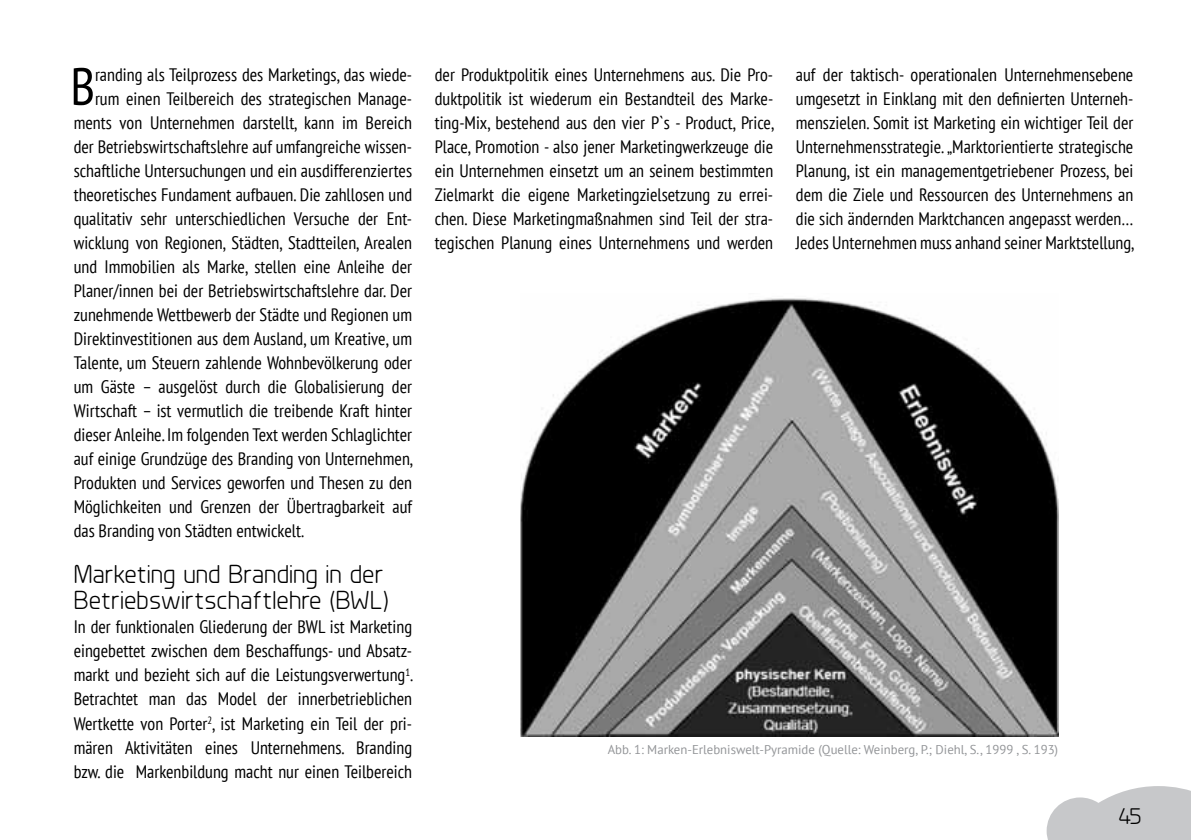
<style>
.page{position:relative;width:1191px;height:840px;background:#fff}
.page>*{position:absolute;margin:0;border:0;box-sizing:border-box;transform-origin:0 0}
.t1{font:condensed 52.2px "PT Sans";color:#000}
.t2{font:26px/26px "Planer";color:#000}
.t3{font:24px "Planer";color:#000}
.t4{font:condensed 18px/24px "PT Sans";color:#000;text-align:justify}
.t5{font:12.8px "PT Sans";color:#939598}
</style>
<div class="page">
<svg style="left:1046px;top:786px;width:145px;height:53px"></svg>
<img style="left:520px;top:298px;width:538px;height:437px">
<h1 class="t1" style="left:70px;top:53px;width:26px">B</h1>
<p class="t4" style="left:95px;top:62px;width:319px">randing als Teilprozess des Marketings, das wiede-</p>
<p class="t4" style="left:95px;top:86px;width:318px">rum einen Teilbereich des strategischen Manage-</p>
<p class="t4" style="left:74px;top:110px;width:340px">ments von Unternehmen darstellt, kann im Bereich</p>
<p class="t4" style="left:74px;top:134px;width:340px">der Betriebswirtschaftslehre auf umfangreiche wissen-</p>
<p class="t4" style="left:74px;top:158px;width:340px">schaftliche Untersuchungen und ein ausdifferenziertes</p>
<p class="t4" style="left:74px;top:182px;width:340px">theoretisches Fundament aufbauen. Die zahllosen und</p>
<p class="t4" style="left:74px;top:206px;width:340px">qualitativ sehr unterschiedlichen Versuche der Ent-</p>
<p class="t4" style="left:74px;top:230px;width:340px">wicklung von Regionen, Städten, Stadtteilen, Arealen</p>
<p class="t4" style="left:74px;top:254px;width:340px">und Immobilien als Marke, stellen eine Anleihe der</p>
<p class="t4" style="left:74px;top:278px;width:340px">Planer/innen bei der Betriebswirtschaftslehre dar. Der</p>
<p class="t4" style="left:74px;top:302px;width:340px">zunehmende Wettbewerb der Städte und Regionen um</p>
<p class="t4" style="left:74px;top:326px;width:340px">Direktinvestitionen aus dem Ausland, um Kreative, um</p>
<p class="t4" style="left:74px;top:350px;width:340px">Talente, um Steuern zahlende Wohnbevölkerung oder</p>
<p class="t4" style="left:74px;top:374px;width:340px">um Gäste – ausgelöst durch die Globalisierung der</p>
<p class="t4" style="left:74px;top:398px;width:340px">Wirtschaft – ist vermutlich die treibende Kraft hinter</p>
<p class="t4" style="left:74px;top:422px;width:340px">dieser Anleihe. Im folgenden Text werden Schlaglichter</p>
<p class="t4" style="left:74px;top:446px;width:341px">auf einige Grundzüge des Branding von Unternehmen,</p>
<p class="t4" style="left:74px;top:470px;width:340px">Produkten und Services geworfen und Thesen zu den</p>
<p class="t4" style="left:74px;top:494px;width:340px">Möglichkeiten und Grenzen der Übertragbarkeit auf</p>
<p class="t4" style="left:74px;top:518px;width:232px">das Branding von Städten entwickelt.</p>
<h2 class="t2" style="left:74px;top:561px;width:317px">Marketing und Branding in der<br>Betriebswirtschaftlehre (BWL)</h2>
<p class="t4" style="left:74px;top:614px;width:341px">In der funktionalen Gliederung der BWL ist Marketing eingebettet zwischen dem Beschaffungs- und Absatz&shy;markt und bezieht sich auf die Leistungsverwertung<sup>1</sup>.<br>Betrachtet man das Model der innerbetrieblichen Wertkette von Porter<sup>2</sup>, ist Marketing ein Teil der pri&shy;mären Aktivitäten eines Unternehmens. Branding bzw. die Markenbildung macht nur einen Teilbereich</p>
<p class="t4" style="left:435px;top:62px;width:341px">der Produktpolitik eines Unternehmens aus. Die Pro&shy;duktpolitik ist wiederum ein Bestandteil des Marke&shy;ting-Mix, bestehend aus den vier P`s - Product, Price, Place, Promotion - also jener Marketingwerkzeuge die ein Unternehmen einsetzt um an seinem bestimmten Zielmarkt die eigene Marketingzielsetzung zu errei&shy;chen. Diese Marketingmaßnahmen sind Teil der stra&shy;tegischen Planung eines Unternehmens und werden</p>
<p class="t4" style="left:796px;top:62px;width:340px">auf der taktisch- operationalen Unternehmensebene umgesetzt in Einklang mit den definierten Unterneh&shy;menszielen. Somit ist Marketing ein wichtiger Teil der Unternehmensstrategie. „Marktorientierte strategische Planung, ist ein managementgetriebener Prozess, bei dem die Ziele und Ressourcen des Unternehmens an die sich ändernden Marktchancen angepasst werden… Jedes Unternehmen muss anhand seiner Marktstellung,</p>
<p class="t5" style="left:608px;top:741px;width:452px">Abb. 1: Marken-Erlebniswelt-Pyramide (Quelle: Weinberg, P.; Diehl, S., 1999 , S. 193)</p>
<h3 class="t3" style="left:1118px;top:801px;width:25px">45</h3>
</div>
